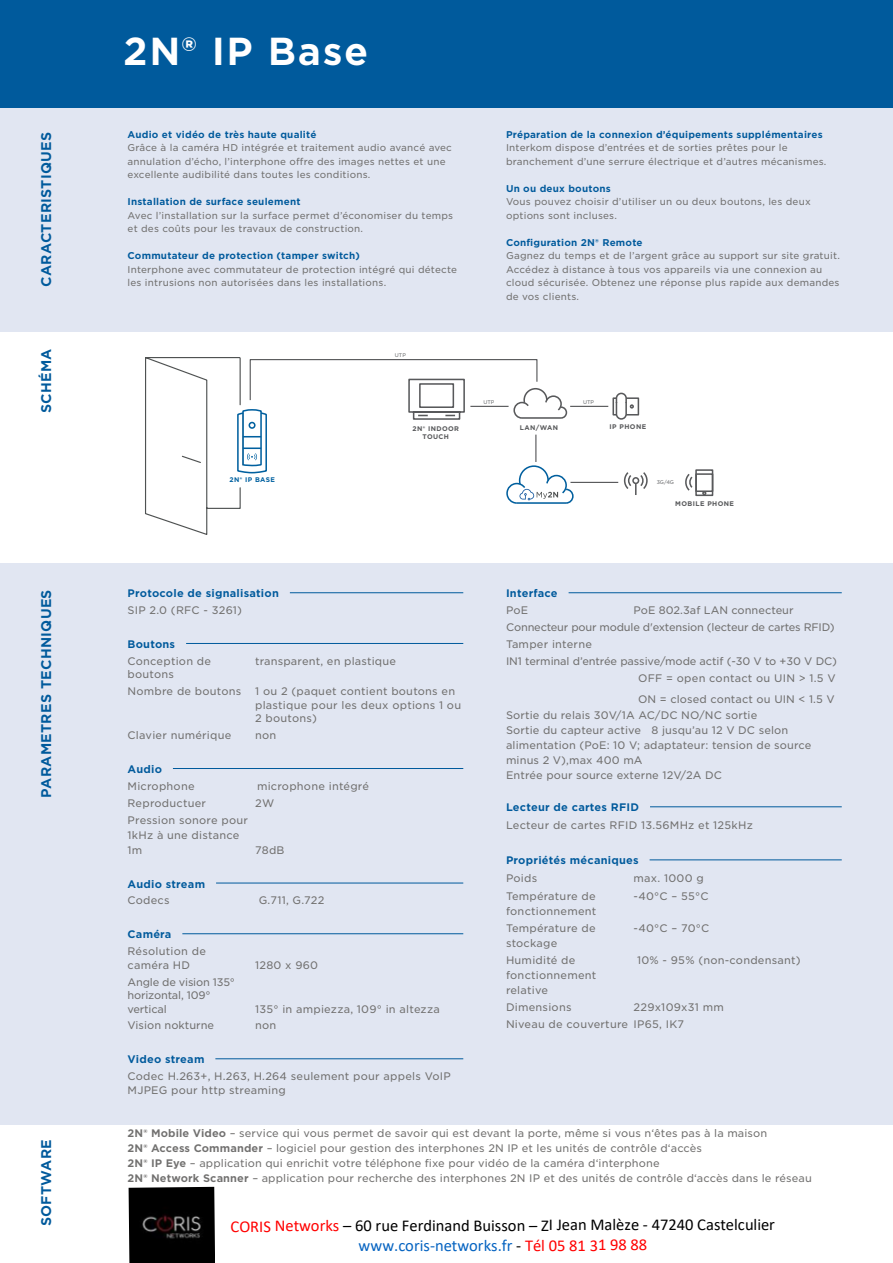
<style>
.page{position:relative;width:893px;height:1263px;background:#fff}
.page>*{position:absolute;margin:0;border:0;box-sizing:border-box;transform-origin:0 0}
.t1{font:700 37.5px "Gotham S Sm";letter-spacing:.04em;color:#fff}
.t2{font:16.5px/20.5px "Calibri";letter-spacing:-.005em;color:#000;text-align:center}
.t3{font:700 13.5px "Gotham S Sm";letter-spacing:.02em;color:#005a9c}
.t4{font:10.5px/15px "Gotham S Sm";letter-spacing:.01em;color:#71706f}
.t5{font:700 10.5px "Gotham S Sm";letter-spacing:.02em;color:#005a9c}
.t6{font:10.5px/13.5px "Gotham S Sm";letter-spacing:-.02em;color:#71706f}
.t7{font:10.5px "Gotham S Sm";letter-spacing:-.01em;color:#71706f}
.t8{font:9.45px/13.5px "Gotham S Sm";letter-spacing:.02em;color:#71706f}
.t9{font:700 9.45px "Gotham S Sm";letter-spacing:.02em;color:#005a9c}
.t10{font:700 6.75px "Gotham";letter-spacing:.06em;color:#58595b}
.t11{font:700 6.75px "Gotham";letter-spacing:.06em;color:#0061a0}
.t12{font:5.1px "Gotham S Sm";color:#67696b}
.t13{font:5.1px "Gotham S Sm";color:#68696b}
.s1{font-weight:700}
.s2{color:#f00}
.s3{color:#0563c1}
</style>
<div class="page">
<div style="left:0;top:104px;width:893px;height:228px;background:#e1e6f2"></div>
<div style="left:0;top:563px;width:893px;height:562px;background:#e1e6f2"></div>
<hr style="left:290px;top:592px;width:173px;height:1px;background:#005a9c">
<hr style="left:186px;top:643px;width:277px;height:1px;background:#005a9c">
<hr style="left:173px;top:768px;width:290px;height:1px;background:#005a9c">
<hr style="left:216px;top:883px;width:247px;height:1px;background:#005a9c">
<hr style="left:182px;top:933px;width:281px;height:1px;background:#005a9c">
<hr style="left:215px;top:1058px;width:248px;height:1px;background:#005a9c">
<hr style="left:569px;top:592px;width:273px;height:1px;background:#005a9c">
<hr style="left:650px;top:806px;width:192px;height:1px;background:#005a9c">
<hr style="left:650px;top:859px;width:192px;height:1px;background:#005a9c">
<div style="left:0;top:0;width:893px;height:107px;background:#005a9c"></div>
<hr style="left:570px;top:406px;width:38px;height:1px;background:#58595b">
<div style="left:625px;top:397px;width:14px;height:18px;border:2px solid #58595b"></div>
<div style="left:612px;top:397px;width:5px;height:18px;border:2px solid #58595b"></div>
<svg style="left:615px;top:392px;width:19px;height:28px"></svg>
<hr style="left:570px;top:482px;width:48px;height:1px;background:#58595b">
<div style="left:695px;top:469px;width:18px;height:27px;border:2px solid #58595b"></div>
<svg style="left:702px;top:492px;width:4px;height:3px"></svg>
<div style="left:695px;top:473px;width:18px;height:19px;border:2px solid #58595b"></div>
<svg style="left:624px;top:472px;width:24px;height:23px"></svg>
<svg style="left:685px;top:474px;width:7px;height:17px"></svg>
<svg style="left:145px;top:357px;width:429px;height:178px"></svg>
<img style="left:129px;top:1187px;width:86px;height:76px">
<p class="t3" style="left:37px;top:287px;width:157px;rotate:-90deg">CARACTERISTIQUES</p>
<p class="t3" style="left:37px;top:413px;width:66px;rotate:-90deg">SCHÉMA</p>
<p class="t3" style="left:37px;top:798px;width:210px;rotate:-90deg">PARAMETRES TECHNIQUES</p>
<p class="t3" style="left:37px;top:1226px;width:89px;rotate:-90deg">SOFTWARE</p>
<h1 class="t1" style="left:123px;top:26px;width:246px">2N® IP Base</h1>
<p class="t9" style="left:128px;top:128px;width:190px">Audio et vidéo de très haute qualité</p>
<p class="t8" style="left:128px;top:141px;width:326px">Grâce à la caméra HD intégrée et traitement audio avancé avec annulation d’écho, l’interphone offre des images nettes et une excellente audibilité dans toutes les conditions.</p>
<p class="t9" style="left:128px;top:195px;width:174px">Installation de surface seulement</p>
<p class="t8" style="left:128px;top:208px;width:327px">Avec l’installation sur la surface permet d’économiser du temps et des coûts pour les travaux de construction.</p>
<p class="t9" style="left:128px;top:249px;width:234px">Commutateur de protection (tamper switch)</p>
<p class="t8" style="left:128px;top:262px;width:331px">Interphone avec commutateur de protection intégré qui détecte les intrusions non autorisées dans les installations.</p>
<p class="t12" style="left:395px;top:352px;width:13px">UTP</p>
<p class="t9" style="left:506px;top:128px;width:318px">Préparation de la connexion d’équipements supplémentaires</p>
<p class="t8" style="left:506px;top:141px;width:322px">Interkom dispose d’entrées et de sorties prêtes pour le branchement d’une serrure électrique et d’autres mécanismes.</p>
<p class="t9" style="left:506px;top:182px;width:106px">Un ou deux boutons</p>
<p class="t8" style="left:506px;top:195px;width:306px">Vous pouvez choisir d’utiliser un ou deux boutons, les deux options sont incluses.</p>
<p class="t9" style="left:506px;top:236px;width:138px">Configuration 2N® Remote</p>
<p class="t8" style="left:506px;top:249px;width:335px">Gagnez du temps et de l’argent grâce au support sur site gratuit.<br>Accédez à distance à tous vos appareils via une connexion au cloud sécurisée. Obtenez une réponse plus rapide aux demandes de vos clients.</p>
<p class="t12" style="left:483px;top:398px;width:13px">UTP</p>
<p class="t12" style="left:583px;top:398px;width:13px">UTP</p>
<p class="t11" style="left:230px;top:475px;width:47px">2N® IP BASE</p>
<p class="t10" style="left:412px;top:424px;width:48px">2N® INDOOR</p>
<p class="t10" style="left:520px;top:423px;width:40px">LAN/WAN</p>
<p class="t10" style="left:422px;top:432px;width:28px">TOUCH</p>
<p class="t10" style="left:610px;top:423px;width:38px">IP PHONE</p>
<p class="t13" style="left:657px;top:479px;width:19px">3G/4G</p>
<p class="t10" style="left:675px;top:499px;width:60px">MOBILE PHONE</p>
<p class="t5" style="left:128px;top:586px;width:153px">Protocole de signalisation</p>
<p class="t4" style="left:128px;top:603px;width:116px">SIP 2.0 (RFC - 3261)</p>
<p class="t5" style="left:128px;top:637px;width:49px">Boutons</p>
<p class="t4" style="left:128px;top:654px;width:85px;line-height:13.5px">Conception de boutons</p>
<p class="t4" style="left:255px;top:653px;width:142px">transparent, en plastique</p>
<p class="t4" style="left:128px;top:684px;width:115px">Nombre de boutons</p>
<p class="t4" style="left:255px;top:684px;width:208px;line-height:13.5px">1 ou 2 (paquet contient boutons en plastique pour les deux options 1 ou<br>2 boutons)</p>
<p class="t4" style="left:128px;top:728px;width:105px">Clavier numérique</p>
<p class="t4" style="left:255px;top:728px;width:23px">non</p>
<p class="t5" style="left:128px;top:762px;width:36px">Audio</p>
<p class="t4" style="left:128px;top:778px;width:69px">Microphone</p>
<p class="t4" style="left:257px;top:778px;width:114px">microphone intégré</p>
<p class="t4" style="left:128px;top:795px;width:80px">Reproductuer</p>
<p class="t4" style="left:255px;top:795px;width:21px">2W</p>
<p class="t4" style="left:128px;top:812px;width:122px">Pression sonore pour<br>1kHz à une distance<br>1m</p>
<p class="t4" style="left:255px;top:842px;width:31px">78dB</p>
<p class="t5" style="left:128px;top:876px;width:79px">Audio stream</p>
<p class="t4" style="left:128px;top:893px;width:44px">Codecs</p>
<p class="t4" style="left:259px;top:893px;width:67px">G.711, G.722</p>
<p class="t5" style="left:128px;top:927px;width:45px">Caméra</p>
<p class="t4" style="left:128px;top:944px;width:80px;line-height:13.5px">Résolution de caméra HD</p>
<p class="t4" style="left:255px;top:957px;width:64px">1280 x 960</p>
<p class="t6" style="left:128px;top:975px;width:109px">Angle de vision 135° horizontal, 109° vertical</p>
<p class="t4" style="left:255px;top:1001px;width:186px">135° in ampiezza, 109° in altezza</p>
<p class="t4" style="left:128px;top:1018px;width:88px">Vision nokturne</p>
<p class="t4" style="left:255px;top:1018px;width:23px">non</p>
<p class="t5" style="left:128px;top:1052px;width:78px">Video stream</p>
<p class="t4" style="left:128px;top:1069px;width:325px;line-height:13.5px">Codec H.263+, H.263, H.264 seulement pour appels VoIP<br>MJPEG pour http streaming</p>
<p class="t5" style="left:506px;top:586px;width:53px">Interface</p>
<p class="t4" style="left:506px;top:603px;width:24px">PoE</p>
<p class="t4" style="left:634px;top:603px;width:162px">PoE 802.3af LAN connecteur</p>
<p class="t6" style="left:506px;top:620px;width:330px">Connecteur pour module d'extension (lecteur de cartes RFID)</p>
<p class="t4" style="left:506px;top:636px;width:87px">Tamper interne</p>
<p class="t7" style="left:506px;top:654px;width:333px">IN1 terminal d’entrée passive/mode actif (-30 V to +30 V DC)</p>
<p class="t4" style="left:638px;top:670px;width:199px">OFF = open contact ou UIN &gt; 1.5 V</p>
<p class="t4" style="left:506px;top:690px;width:330px;line-height:17px;text-indent:132px">ON = closed contact ou UIN &lt; 1.5 V<br>Sortie du relais 30V/1A AC/DC NO/NC sortie</p>
<p class="t4" style="left:506px;top:723px;width:307px">Sortie du capteur active 8 jusqu’au 12 V DC selon alimentation (PoE: 10 V; adaptateur: tension de source minus 2 V),max 400 mA<br>Entrée pour source externe 12V/2A DC</p>
<p class="t5" style="left:506px;top:800px;width:135px">Lecteur de cartes RFID</p>
<p class="t4" style="left:506px;top:817px;width:248px">Lecteur de cartes RFID 13.56MHz et 125kHz</p>
<p class="t5" style="left:506px;top:853px;width:134px">Propriétés mécaniques</p>
<p class="t4" style="left:506px;top:870px;width:33px">Poids</p>
<p class="t4" style="left:634px;top:870px;width:72px">max. 1000 g</p>
<p class="t4" style="left:506px;top:889px;width:92px">Température de fonctionnement</p>
<p class="t4" style="left:634px;top:889px;width:77px">-40°C – 55°C</p>
<p class="t4" style="left:506px;top:920px;width:91px">Température de stockage</p>
<p class="t4" style="left:634px;top:920px;width:77px">-40°C – 70°C</p>
<p class="t4" style="left:506px;top:952px;width:92px">Humidité de fonctionnement relative</p>
<p class="t4" style="left:637px;top:952px;width:165px">10% - 95% (non-condensant)</p>
<p class="t4" style="left:506px;top:999px;width:67px">Dimensions</p>
<p class="t4" style="left:506px;top:998px;width:219px;line-height:17px;text-indent:128px">229x109x31 mm<br>Niveau de couverture IP65, IK7</p>
<p class="t4" style="left:128px;top:1125px;width:686px"><span class="s1">2N® Mobile Video</span> – service qui vous permet de savoir qui est devant la porte, même si vous n‘êtes pas à la maison<br><span class="s1">2N® Access Commander</span> – logiciel pour gestion des interphones 2N IP et les unités de contrôle d‘accès<br><span class="s1">2N® IP Eye</span> – application qui enrichit votre téléphone fixe pour vidéo de la caméra d‘interphone<br><span class="s1">2N® Network Scanner</span> – application pour recherche des interphones 2N IP et des unités de contrôle d‘accès dans le réseau</p>
<h2 class="t2" style="left:231px;top:1214px;width:546px"><span class="s2">CORIS Networks</span> – 60 rue Ferdinand Buisson – ZI Jean Malèze - 47240 Castelculier <span class="s3">www.coris-networks.fr</span> - <span class="s2">Tél 05 81 31 98 88</span></h2>
</div>
